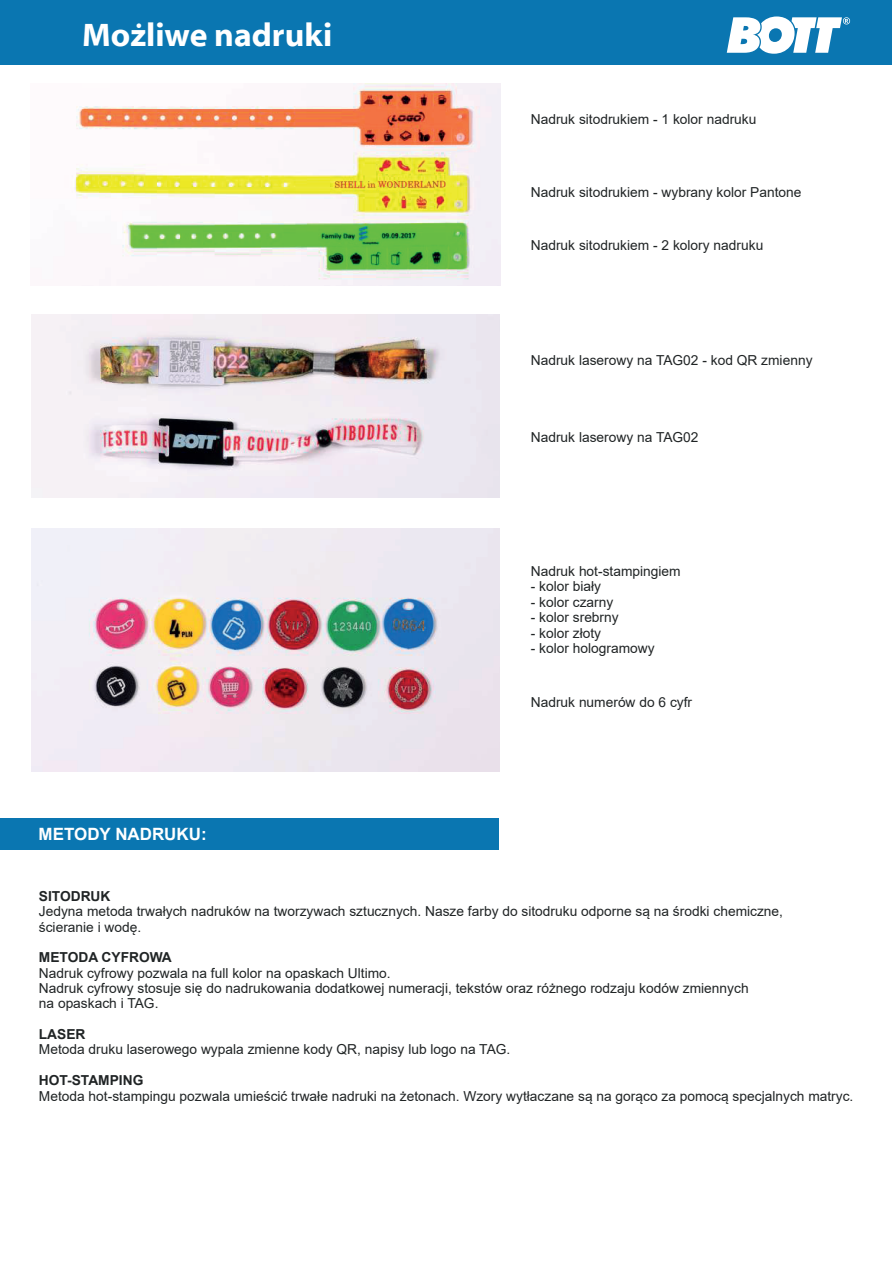
<style>
.page{position:relative;width:893px;height:1263px;background:#fff}
.page>*{position:absolute;margin:0;border:0;box-sizing:border-box;transform-origin:0 0}
.t1{font:700 32.85px "Myriad Web Pro";color:#fff}
.t2{font:700 16.95px "Arial";color:#fff}
.t3{font:13.8px/15.3px "Arial";color:#202425}
.t4{font:700 13.8px "Arial";color:#202425}
</style>
<div class="page">
<div style="left:0;top:0;width:892px;height:65px;background:#0a76b1"></div>
<svg style="left:727px;top:16px;width:123px;height:38px"></svg>
<img style="left:31px;top:315px;width:468px;height:182px">
<img style="left:31px;top:528px;width:468px;height:243px">
<img style="left:74px;top:84px;width:426px;height:202px">
<div style="left:0;top:818px;width:499px;height:31px;background:#0a76b1"></div>
<h1 class="t1" style="left:82px;top:17px;width:252px">Możliwe nadruki</h1>
<p class="t2" style="left:39px;top:822px;width:170px">METODY NADRUKU:</p>
<p class="t3" style="left:531px;top:111px;width:227px">Nadruk sitodrukiem - 1 kolor nadruku</p>
<p class="t3" style="left:531px;top:184px;width:272px">Nadruk sitodrukiem - wybrany kolor Pantone</p>
<p class="t3" style="left:531px;top:238px;width:234px">Nadruk sitodrukiem - 2 kolory nadruku</p>
<p class="t3" style="left:531px;top:352px;width:283px">Nadruk laserowy na TAG02 - kod QR zmienny</p>
<p class="t3" style="left:531px;top:429px;width:169px">Nadruk laserowy na TAG02</p>
<p class="t3" style="left:531px;top:563px;width:151px">Nadruk hot-stampingiem</p>
<p class="t3" style="left:531px;top:579px;width:72px">- kolor biały</p>
<p class="t3" style="left:531px;top:594px;width:84px">- kolor czarny</p>
<p class="t3" style="left:531px;top:610px;width:89px">- kolor srebrny</p>
<p class="t3" style="left:531px;top:625px;width:72px">- kolor złoty</p>
<p class="t3" style="left:531px;top:640px;width:125px">- kolor hologramowy</p>
<p class="t3" style="left:531px;top:694px;width:163px">Nadruk numerów do 6 cyfr</p>
<p class="t4" style="left:39px;top:886px;width:73px">SITODRUK</p>
<p class="t3" style="left:39px;top:903px;width:746px">Jedyna metoda trwałych nadruków na tworzywach sztucznych. Nasze farby do sitodruku odporne są na środki chemiczne, ścieranie i wodę.</p>
<p class="t4" style="left:39px;top:948px;width:135px">METODA CYFROWA</p>
<p class="t3" style="left:39px;top:965px;width:711px">Nadruk cyfrowy pozwala na full kolor na opaskach Ultimo.<br>Nadruk cyfrowy stosuje się do nadrukowania dodatkowej numeracji, tekstów oraz różnego rodzaju kodów zmiennych na opaskach i TAG.</p>
<p class="t4" style="left:39px;top:1024px;width:48px">LASER</p>
<p class="t3" style="left:39px;top:1042px;width:473px">Metoda druku laserowego wypala zmienne kody QR, napisy lub logo na TAG.</p>
<p class="t4" style="left:39px;top:1071px;width:106px">HOT-STAMPING</p>
<p class="t3" style="left:39px;top:1088px;width:816px">Metoda hot-stampingu pozwala umieścić trwałe nadruki na żetonach. Wzory wytłaczane są na gorąco za pomocą specjalnych matryc.</p>
</div>
